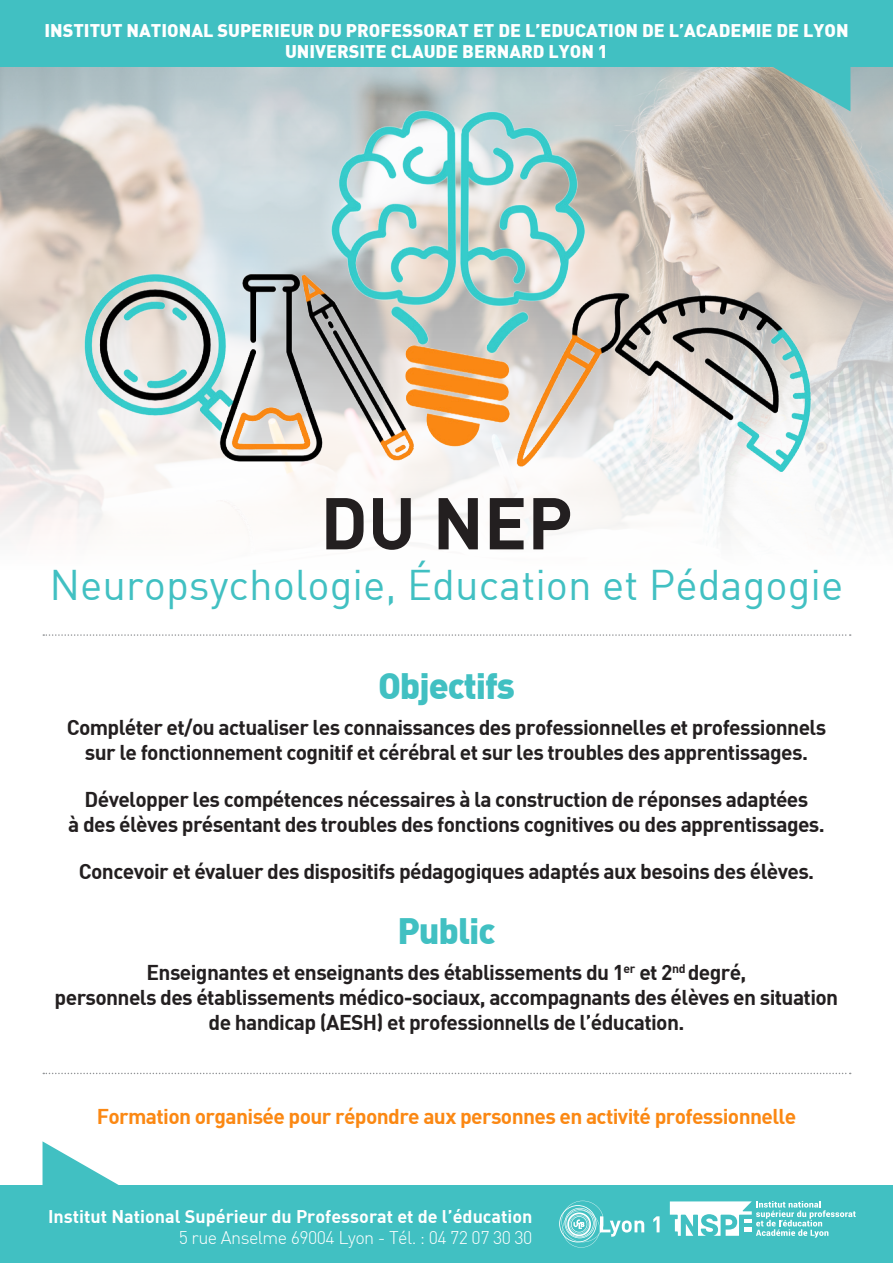
<style>
.page{position:relative;width:893px;height:1263px;background:#fff}
.page>*{position:absolute;margin:0;border:0;box-sizing:border-box;transform-origin:0 0}
.t1{font:72px "DIN Bold";color:#231f20}
.t2{font:42px "DIN";color:#41c0c2}
.t3{font:900 36px "DIN";letter-spacing:-.03em;color:#41c0c2}
.t4{font:21px/25.2px "DIN Bold";letter-spacing:-.03em;color:#231f20;text-align:center}
.t5{font:21px "DIN Bold";letter-spacing:-.03em;color:#fb8813}
.t6{font:900 18px "DIN";color:#fff}
.t7{font:18px "DIN Bold";color:#fff}
.t8{font:300 18px "DIN";letter-spacing:-.03em;color:#fff}
</style>
<div class="page">
<img style="left:0;top:67px;width:893px;height:469px">
<svg style="left:43px;top:1141px;width:76px;height:44px"></svg>
<div style="left:0;top:1185px;width:893px;height:78px;background:#41c0c2"></div>
<svg style="left:43px;top:1073px;width:808px;height:1px"></svg>
<svg style="left:569px;top:67px;width:281px;height:44px;background:#aac1be"></svg>
<div style="left:0;top:0;width:893px;height:67px;background:#41c0c2"></div>
<svg style="left:670px;top:1201px;width:186px;height:37px"></svg>
<svg style="left:559px;top:1201px;width:85px;height:46px"></svg>
<svg style="left:653px;top:1216px;width:6px;height:16px"></svg>
<svg style="left:43px;top:634px;width:808px;height:2px"></svg>
<img style="left:49px;top:101px;width:795px;height:370px">
<p class="t6" style="left:44px;top:18px;width:806px">INSTITUT NATIONAL SUPERIEUR DU PROFESSORAT ET DE L’EDUCATION DE L’ACADEMIE DE LYON</p>
<p class="t6" style="left:285px;top:40px;width:324px">UNIVERSITE CLAUDE BERNARD LYON 1</p>
<p class="t1" style="left:320px;top:476px;width:254px">DU NEP</p>
<p class="t2" style="left:50px;top:558px;width:795px">Neuropsychologie, Éducation et Pédagogie</p>
<p class="t3" style="left:378px;top:662px;width:138px">Objectifs</p>
<p class="t4" style="left:67px;top:714px;width:761px">Compléter et/ou actualiser les connaissances des professionnelles et professionnels sur le fonctionnement cognitif et cérébral et sur les troubles des apprentissages.</p>
<p class="t4" style="left:68px;top:786px;width:758px">Développer les compétences nécessaires à la construction de réponses adaptées<br>à des élèves présentant des troubles des fonctions cognitives ou des apprentissages.</p>
<p class="t4" style="left:79px;top:858px;width:737px">Concevoir et évaluer des dispositifs pédagogiques adaptés aux besoins des élèves.</p>
<p class="t3" style="left:397px;top:907px;width:100px">Public</p>
<p class="t4" style="left:55px;top:959px;width:785px">Enseignantes et enseignants des établissements du 1<sup>er</sup> et 2<sup>nd</sup> degré,<br>personnels des établissements médico-sociaux, accompagnants des élèves en situation de handicap (AESH) et professionnells de l’éducation.</p>
<p class="t5" style="left:97px;top:1103px;width:701px">Formation organisée pour répondre aux personnes en activité professionnelle</p>
<p class="t7" style="left:48px;top:1204px;width:486px">Institut National Supérieur du Professorat et de l’éducation</p>
<p class="t8" style="left:179px;top:1226px;width:355px">5 rue Anselme 69004 Lyon - Tél. : 04 72 07 30 30</p>
</div>
